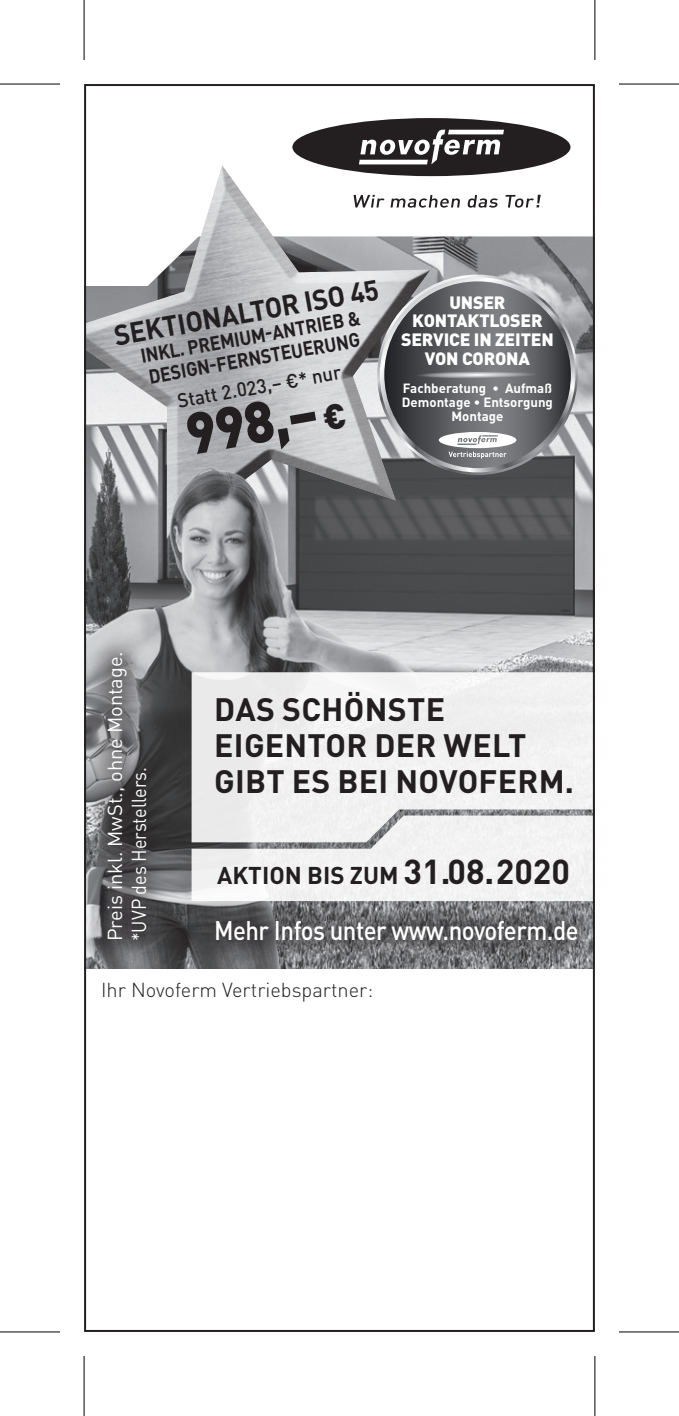
<style>
.page{position:relative;width:679px;height:1416px;background:#fff}
.page>*{position:absolute;margin:0;border:0;box-sizing:border-box;transform-origin:0 0}
.t1{font:900 57.6px "DIN Pro";color:#231f20;scale:.95 1}
.t2{font:700 32px/36px "DIN Pro";letter-spacing:.01em;color:#231f20}
.t3{font:700 28.4px "DIN Pro";color:#231f20;scale:.95 1}
.t4{font:500 26.8px "DIN Pro";letter-spacing:-.02em;color:#fff;scale:.9 1}
.t5{font:700 24px "DIN Pro";color:#231f20}
.t6{font:20px/24px "DIN Pro";color:#fff}
.t7{font:700 20px/21.6px "DIN Pro";color:#231f20;scale:.9 1}
.t8{font:300 20px "DIN Pro";color:#231f20}
.t9{font:500 20px "DIN Pro";color:#231f20;scale:.95 1}
.t10{font:900 17.6px/18.4px "DIN Pro";letter-spacing:-.01em;color:#fff;text-align:center}
.t11{font:700 13.2px/14px "DIN Pro";color:#fff;text-align:center}
.s1{font-size:35.2px}
.s2{font-size:34.4px}
</style>
<div class="page">
<img style="left:417px;top:286px;width:174px;height:682px">
<svg style="left:316px;top:118px;width:275px;height:168px"></svg>
<div style="left:292px;top:118px;width:278px;height:58px;background:#231f20;border-radius:50%"></div>
<svg style="left:439px;top:130px;width:61px;height:25px"></svg>
<hr style="left:447px;top:130px;width:56px;height:4px;background:#fff">
<svg style="left:473px;top:195px;width:67px;height:13px"></svg>
<svg style="left:87px;top:131px;width:386px;height:429px"></svg>
<img style="left:87px;top:466px;width:330px;height:502px">
<div style="left:84px;top:628px;width:87px;height:337px;background:#231f20;opacity:.75"></div>
<div style="left:190px;top:896px;width:404px;height:70px;background:#231f20;opacity:.75"></div>
<div style="left:191px;top:672px;width:400px;height:143px;background:#f0f0f1"></div>
<svg style="left:191px;top:815px;width:400px;height:86px"></svg>
<svg style="left:377px;top:274px;width:200px;height:201px;background:#a9aaac"></svg>
<svg style="left:379px;top:277px;width:196px;height:195px;background:#b2b4b6"></svg>
<svg style="left:384px;top:281px;width:186px;height:187px;background:#5e6063"></svg>
<svg style="left:438px;top:432px;width:78px;height:26px"></svg>
<svg style="left:0;top:1332px;width:60px;height:1px"></svg>
<svg style="left:619px;top:1332px;width:59px;height:1px"></svg>
<svg style="left:595px;top:0;width:1px;height:60px"></svg>
<svg style="left:595px;top:1356px;width:1px;height:59px"></svg>
<hr style="left:0;top:83px;width:60px;height:2px;background:#000">
<hr style="left:618px;top:83px;width:60px;height:2px;background:#000">
<hr style="left:0;top:1331px;width:60px;height:1px;background:#000">
<hr style="left:618px;top:1331px;width:60px;height:1px;background:#000">
<hr style="left:83px;top:0;width:2px;height:60px;background:#000">
<hr style="left:83px;top:1355px;width:2px;height:60px;background:#000">
<hr style="left:594px;top:0;width:1px;height:60px;background:#000">
<hr style="left:594px;top:1355px;width:1px;height:60px;background:#000">
<h3 class="t3" style="left:111px;top:316px;width:284px;rotate:-10deg">SEKTIONALTOR ISO 45</h3>
<p class="t7" style="left:139px;top:344px;width:249px;rotate:-10deg">INKL. PREMIUM-ANTRIEB &amp;<br>DESIGN-FERNSTEUERUNG</p>
<p class="t9" style="left:175px;top:387px;width:176px;rotate:-10deg">Statt 2.023,– €* nur</p>
<h1 class="t1" style="left:179px;top:396px;width:170px;rotate:-10deg">998,– <span class="s1">€</span></h1>
<p class="t10" style="left:401px;top:292px;width:154px">UNSER<br>KONTAKTLOSER<br>SERVICE IN ZEITEN<br>VON CORONA</p>
<p class="t11" style="left:401px;top:380px;width:152px">Fachberatung • Aufmaß<br>Demontage • Entsorgung<br>Montage</p>
<p class="t6" style="left:102px;top:941px;width:291px;rotate:-90deg">Preis inkl. MwSt., ohne Montage. *UVP des Herstellers.</p>
<h2 class="t2" style="left:214px;top:689px;width:361px">DAS SCHÖNSTE<br>EIGENTOR DER WELT<br>GIBT ES BEI NOVOFERM.</h2>
<p class="t5" style="left:217px;top:859px;width:354px">AKTION BIS ZUM <span class="s2">31.08.2020</span></p>
<h3 class="t4" style="left:214px;top:912px;width:406px">Mehr Infos unter www.novoferm.de</h3>
<p class="t8" style="left:101px;top:975px;width:273px">Ihr Novoferm Vertriebspartner:</p>
</div>
